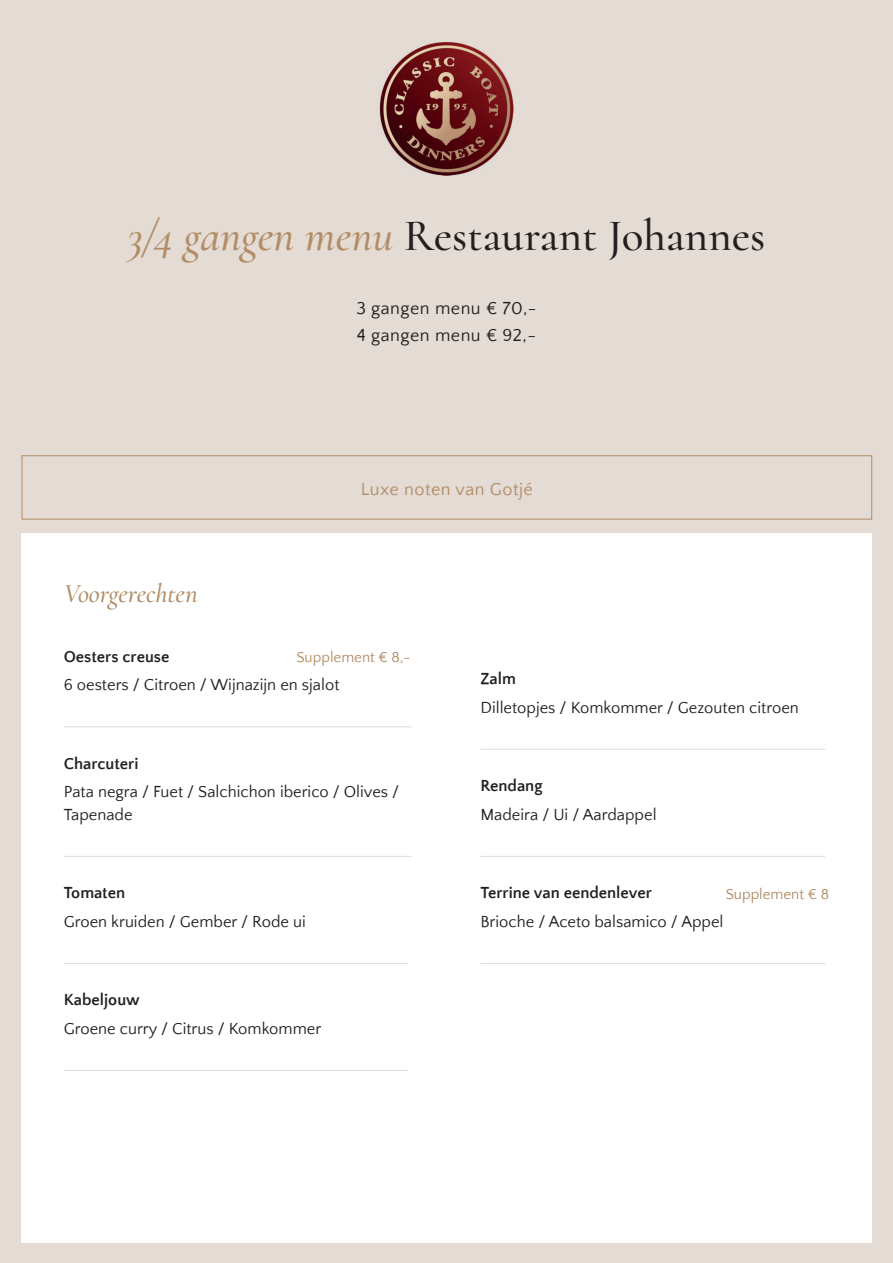
<style>
.page{position:relative;width:893px;height:1263px;background:#e3dbd4}
.page>*{position:absolute;margin:0;border:0;box-sizing:border-box;transform-origin:0 0}
.t1{font:300 45px "Cormorant";color:#231f20}
.t2{font:italic 300 27px "Cormorant";color:#b28c65}
.t3{font:18px/27px "Quattrocento Sans";letter-spacing:.025em;color:#231f20}
.t4{font:18px "Quattrocento Sans";letter-spacing:.025em;color:#b28c65}
.t5{font:16.5px/22.5px "Quattrocento Sans";color:#231f20}
.t6{font:700 16.5px "Quattrocento Sans";color:#231f20}
.t7{font:15px "Quattrocento Sans";color:#b28c65}
.s1{font-style:italic;color:#b28c65}
</style>
<div class="page">
<div style="left:21px;top:534px;width:851px;height:709px;background:#fff"></div>
<div style="left:22px;top:455px;width:850px;height:64px;border:1px solid #b28c65"></div>
<hr style="left:64px;top:726px;width:347px;height:1px;background:#e3dcd4">
<hr style="left:64px;top:856px;width:347px;height:1px;background:#e3dcd4">
<hr style="left:64px;top:963px;width:344px;height:1px;background:#e3dcd4">
<hr style="left:64px;top:1070px;width:344px;height:1px;background:#e3dcd4">
<hr style="left:480px;top:749px;width:345px;height:1px;background:#e3dcd4">
<hr style="left:480px;top:856px;width:345px;height:1px;background:#e3dcd4">
<hr style="left:480px;top:963px;width:345px;height:1px;background:#e3dcd4">
<img style="left:380px;top:42px;width:133px;height:133px">
<h1 class="t1" style="left:128px;top:208px;width:639px"><span class="s1">3/4 gangen menu</span> Restaurant Johannes</h1>
<p class="t3" style="left:356px;top:296px;width:182px">3 gangen menu € 70,-<br>4 gangen menu € 92,-</p>
<h2 class="t2" style="left:64px;top:572px;width:135px">Voorgerechten</h2>
<p class="t4" style="left:361px;top:480px;width:174px">Luxe noten van Gotjé</p>
<p class="t6" style="left:64px;top:648px;width:107px">Oesters creuse</p>
<p class="t5" style="left:64px;top:674px;width:277px">6 oesters / Citroen / Wijnazijn en sjalot</p>
<p class="t7" style="left:296px;top:649px;width:116px">Supplement € 8,-</p>
<p class="t6" style="left:64px;top:755px;width:76px">Charcuteri</p>
<p class="t5" style="left:64px;top:781px;width:337px">Pata negra / Fuet / Salchichon iberico / Olives /<br>Tapenade</p>
<p class="t6" style="left:64px;top:884px;width:63px">Tomaten</p>
<p class="t5" style="left:64px;top:911px;width:244px">Groen kruiden / Gember / Rode ui</p>
<p class="t6" style="left:64px;top:991px;width:78px">Kabeljouw</p>
<p class="t5" style="left:64px;top:1018px;width:259px">Groene curry / Citrus / Komkommer</p>
<p class="t6" style="left:480px;top:670px;width:37px">Zalm</p>
<p class="t5" style="left:480px;top:697px;width:320px">Dilletopjes / Komkommer / Gezouten citroen</p>
<p class="t6" style="left:480px;top:777px;width:64px">Rendang</p>
<p class="t5" style="left:480px;top:804px;width:178px">Madeira / Ui / Aardappel</p>
<p class="t6" style="left:480px;top:884px;width:173px">Terrine van eendenlever</p>
<p class="t5" style="left:480px;top:911px;width:244px">Brioche / Aceto balsamico / Appel</p>
<p class="t7" style="left:726px;top:886px;width:105px">Supplement € 8</p>
</div>
